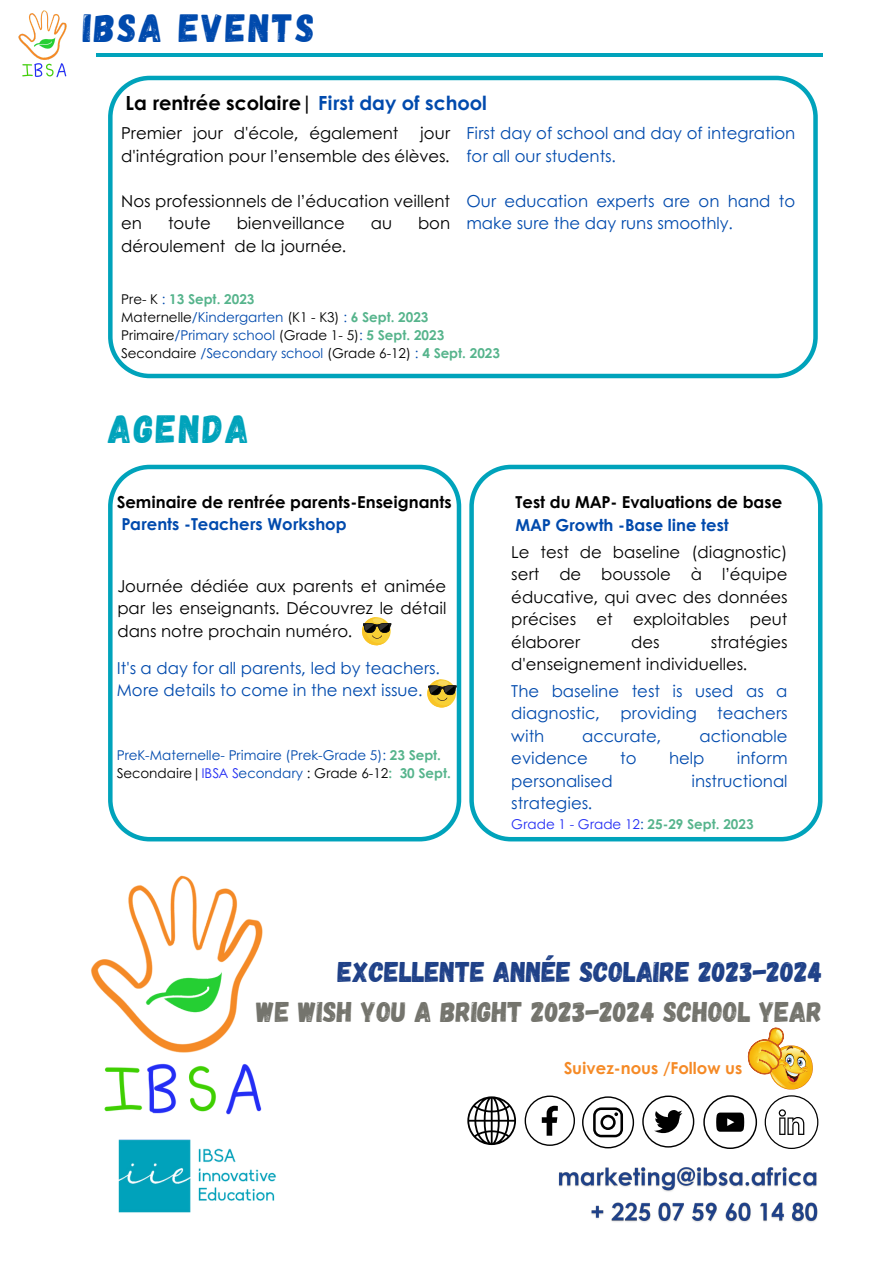
<style>
.page{position:relative;width:893px;height:1264px;background:#fff}
.page>*{position:absolute;margin:0;border:0;box-sizing:border-box;transform-origin:0 0}
.t1{font:39.3px "Gagalin";letter-spacing:.06em;color:#004aad}
.t2{font:39.3px "Gagalin";letter-spacing:.06em;color:#00a3bb}
.t3{font:28.5px "Gagalin";color:#74746d}
.t4{font:28.5px "Gagalin";color:#1f4188}
.t5{font:700 19.5px "Century Gothic";color:#000}
.t6{font:16.5px/22.5px "Century Gothic";color:#000;text-align:justify}
.t7{font:16.5px/22.5px "Century Gothic";color:#004aad}
.t8{font:700 16.5px "Century Gothic";color:#000}
.t9{font:700 16.5px "Century Gothic";color:#004aad}
.t10{font:700 16.5px "Century Gothic";color:#f58a26}
.t11{font:13.5px "Century Gothic";color:#000}
.t12{font:13.5px "Century Gothic";color:#004aad}
.t13{font:13.5px "Century Gothic";color:#232df4}
.t14{font:700 13.5px "Century Gothic";color:#56b48c}
.s1{color:#004aad}
.s2{font-weight:400;color:#000}
.s3{font-weight:400;color:#004aad}
.s4{font-weight:700;color:#56b48c}
.s5{color:#232df4}
</style>
<div class="page">
<svg style="left:108px;top:76px;width:709px;height:302px"></svg>
<svg style="left:108px;top:465px;width:353px;height:376px"></svg>
<svg style="left:469px;top:465px;width:353px;height:376px"></svg>
<img style="left:18px;top:10px;width:49px;height:68px">
<hr style="left:96px;top:53px;width:726px;height:3px;background:#00a3bb">
<svg style="left:427px;top:679px;width:29px;height:28px"></svg>
<svg style="left:362px;top:617px;width:29px;height:28px"></svg>
<svg style="left:467px;top:1096px;width:49px;height:49px"></svg>
<svg style="left:524px;top:1095px;width:51px;height:50px"></svg>
<svg style="left:582px;top:1096px;width:52px;height:52px"></svg>
<svg style="left:642px;top:1095px;width:52px;height:52px"></svg>
<svg style="left:703px;top:1095px;width:54px;height:53px"></svg>
<svg style="left:764px;top:1095px;width:54px;height:53px"></svg>
<img style="left:91px;top:875px;width:172px;height:240px">
<img style="left:118px;top:1139px;width:158px;height:74px">
<svg style="left:747px;top:1027px;width:65px;height:62px"></svg>
<img style="left:558px;top:1167px;width:259px;height:25px">
<img style="left:591px;top:1202px;width:227px;height:20px">
<p class="t1" style="left:83px;top:3px;width:233px">IBSA EVENTS</p>
<p class="t5" style="left:125px;top:88px;width:363px">La rentrée scolaire| <span class="s1">First day of school</span></p>
<p class="t6" style="left:121px;top:121px;width:279px">Premier jour d'école, également</p>
<p class="t7" style="left:466px;top:121px;width:330px">First day of school and day of integration for all our students.</p>
<p class="t7" style="left:466px;top:189px;width:330px">Our education experts are on hand to make sure the day runs smoothly.</p>
<p class="t6" style="left:121px;top:121px;width:330px;text-align:right">jour<br>d'intégration pour l’ensemble des élèves.</p>
<p class="t6" style="left:121px;top:189px;width:330px">Nos professionnels de l’éducation veillent en</p>
<p class="t6" style="left:168px;top:211px;width:44px">toute</p>
<p class="t6" style="left:237px;top:211px;width:110px">bienveillance</p>
<p class="t6" style="left:371px;top:211px;width:23px">au</p>
<p class="t6" style="left:418px;top:211px;width:34px">bon</p>
<p class="t6" style="left:121px;top:234px;width:226px">déroulement de la journée.</p>
<p class="t14" style="left:121px;top:289px;width:135px"><span class="s2">Pre- K</span> <span class="s3">:</span> 13 Sept. 2023</p>
<p class="t11" style="left:121px;top:306px;width:309px">Maternelle<span class="s1">/Kindergarten</span> (K1 - K3) <span class="s1">:</span> <span class="s4">6 Sept. 2023</span></p>
<p class="t11" style="left:121px;top:324px;width:324px">Primaire<span class="s1">/Primary school</span> (Grade 1- 5)<span class="s1">:</span> <span class="s4">5 Sept. 2023</span></p>
<p class="t11" style="left:121px;top:342px;width:380px">Secondaire <span class="s1">/Secondary school</span> (Grade 6-12) <span class="s1">:</span> <span class="s4">4 Sept. 2023</span></p>
<p class="t2" style="left:108px;top:404px;width:143px">AGENDA</p>
<p class="t8" style="left:117px;top:489px;width:336px">Seminaire de rentrée parents-Enseignants</p>
<p class="t9" style="left:121px;top:511px;width:227px">Parents -Teachers Workshop</p>
<p class="t6" style="left:117px;top:573px;width:330px">Journée dédiée aux parents et animée par les enseignants. Découvrez le détail dans notre prochain numéro.</p>
<p class="t7" style="left:117px;top:655px;width:324px">It's a day for all parents, led by teachers.</p>
<p class="t7" style="left:117px;top:678px;width:307px">More details to come in the next issue.</p>
<p class="t12" style="left:117px;top:744px;width:326px">PreK-Maternelle- Primaire (Prek-Grade 5): <span class="s4">23 Sept.</span></p>
<p class="t11" style="left:117px;top:762px;width:335px">Secondaire|<span class="s5">IBSA S</span><span class="s1">econdary</span> : Grade 6-12<span class="s4">: 30 Sept.</span></p>
<p class="t8" style="left:515px;top:490px;width:268px">Test du MAP- Evaluations de base</p>
<p class="t9" style="left:515px;top:512px;width:215px">MAP Growth -Base line test</p>
<p class="t6" style="left:511px;top:540px;width:278px">Le test de baseline (diagnostic) sert de boussole à l’équipe éducative, qui avec des données précises et exploitables peut élaborer</p>
<p class="t6" style="left:511px;top:630px;width:278px;text-indent:199px">stratégies d'enseignement individuelles.</p>
<p class="t7" style="left:511px;top:679px;width:278px;text-align:justify">The baseline test is used as a diagnostic, providing teachers with</p>
<p class="t6" style="left:631px;top:630px;width:30px">des</p>
<p class="t7" style="left:582px;top:724px;width:81px">accurate,</p>
<p class="t7" style="left:699px;top:724px;width:90px">actionable</p>
<p class="t7" style="left:511px;top:746px;width:78px">evidence</p>
<p class="t7" style="left:620px;top:746px;width:18px">to</p>
<p class="t7" style="left:669px;top:746px;width:37px">help</p>
<p class="t7" style="left:736px;top:746px;width:52px">inform</p>
<p class="t7" style="left:511px;top:769px;width:103px">personalised</p>
<p class="t7" style="left:691px;top:769px;width:98px">instructional</p>
<p class="t7" style="left:511px;top:791px;width:82px">strategies.</p>
<p class="t13" style="left:511px;top:814px;width:244px">Grade 1 - Grade 12<span class="s1">:</span> <span class="s4">25-29 Sept. 2023</span></p>
<p class="t4" style="left:338px;top:953px;width:486px">EXCELLENTE ANNÉE SCOLAIRE 2023-2024</p>
<p class="t3" style="left:256px;top:993px;width:567px">WE WISH YOU A BRIGHT 2023-2024 SCHOOL YEAR</p>
<p class="t10" style="left:563px;top:1055px;width:180px">Suivez-nous /Follow us</p>
</div>
